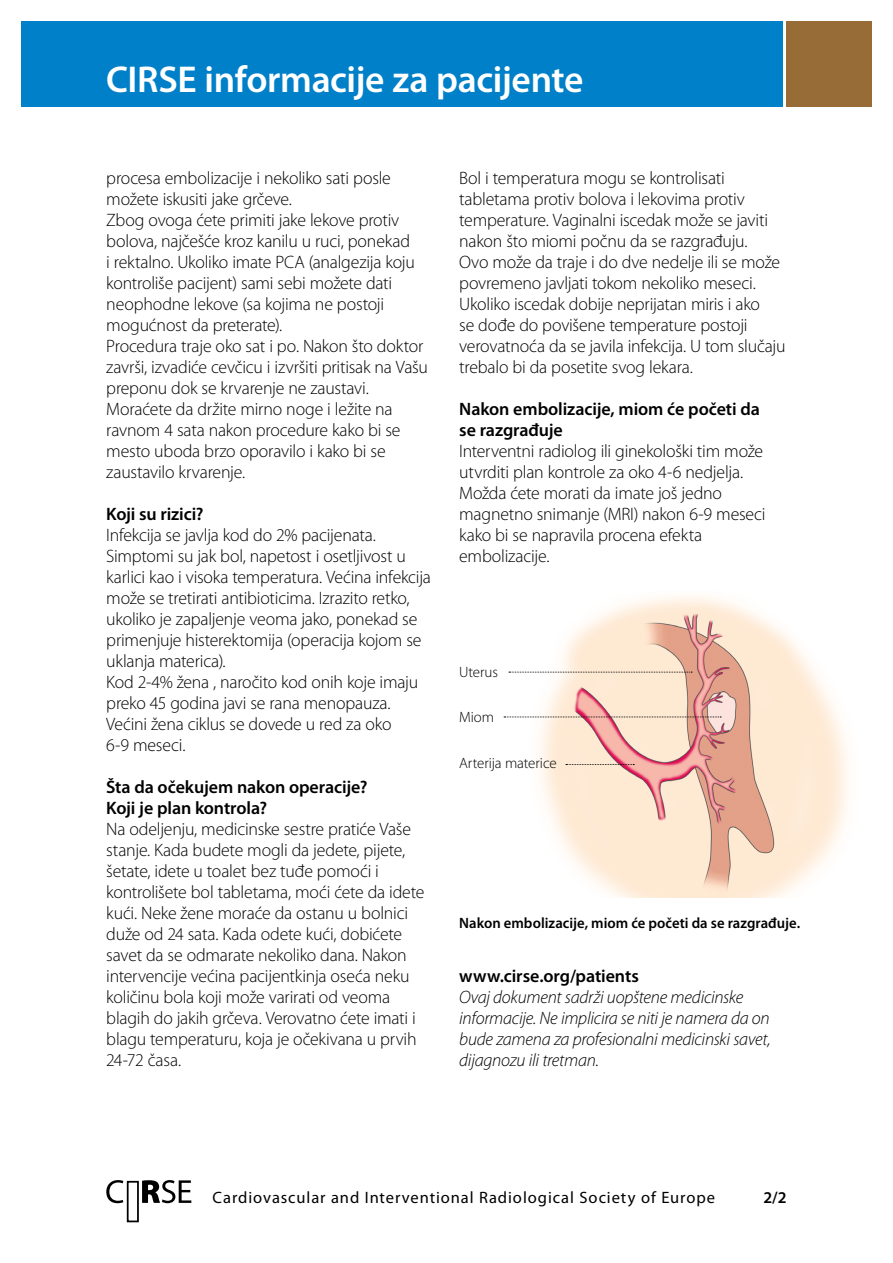
<style>
.page{position:relative;width:893px;height:1263px;background:#fff}
.page>*{position:absolute;margin:0;border:0;box-sizing:border-box;transform-origin:0 0}
.t1{font:600 37.5px "Myriad Pro";letter-spacing:-.01em;color:#fff}
.t2{font:300 18px/21px "Myriad Pro";letter-spacing:-.015em;color:#000}
.t3{font:italic 300 18px/21px "Myriad Pro";letter-spacing:-.015em;color:#000}
.t4{font:600 18px/21px "Myriad Pro";letter-spacing:-.005em;color:#000}
.t5{font:16.5px "Myriad Pro";letter-spacing:.055em;color:#000}
.t6{font:600 16.5px "Myriad Pro";color:#000}
.t7{font:600 15px "Myriad Pro";color:#000}
.t8{font:300 15px "Myriad Pro";letter-spacing:-.005em;color:#000}
</style>
<div class="page">
<div style="left:127px;top:1181px;width:12px;height:41px;background:#fff;border:2px solid #000"></div>
<svg style="left:106px;top:1180px;width:85px;height:23px"></svg>
<div style="left:21px;top:21px;width:761px;height:85px;background:#0080c8"></div>
<div style="left:787px;top:21px;width:85px;height:85px;background:#986c36"></div>
<img style="left:503px;top:596px;width:346px;height:301px">
<svg style="left:504px;top:717px;width:217px;height:1px"></svg>
<svg style="left:566px;top:764px;width:68px;height:1px"></svg>
<svg style="left:509px;top:672px;width:183px;height:1px"></svg>
<h1 class="t1" style="left:106px;top:59px;width:479px">CIRSE informacije za pacijente</h1>
<p class="t2" style="left:106px;top:167px;width:323px">procesa embolizacije i nekoliko sati posle možete iskusiti jake grčeve.<br>Zbog ovoga ćete primiti jake lekove protiv bolova, najčešće kroz kanilu u ruci, ponekad<br>i rektalno. Ukoliko imate PCA (analgezija koju kontroliše pacijent) sami sebi možete dati neophodne lekove (sa kojima ne postoji mogućnost da preterate).<br>Procedura traje oko sat i po. Nakon što doktor završi, izvadiće cevčicu i izvršiti pritisak na Vašu preponu dok se krvarenje ne zaustavi.<br>Moraćete da držite mirno noge i ležite na ravnom 4 sata nakon procedure kako bi se mesto uboda brzo oporavilo i kako bi se zaustavilo krvarenje.</p>
<p class="t4" style="left:106px;top:503px;width:99px">Koji su rizici?</p>
<p class="t2" style="left:106px;top:524px;width:326px">Infekcija se javlja kod do 2% pacijenata.<br>Simptomi su jak bol, napetost i osetljivost u karlici kao i visoka temperatura. Većina infekcija može se tretirati antibioticima. Izrazito retko, ukoliko je zapaljenje veoma jako, ponekad se primenjuje histerektomija (operacija kojom se uklanja materica).<br>Kod 2-4% žena , naročito kod onih koje imaju preko 45 godina javi se rana menopauza.<br>Većini žena ciklus se dovede u red za oko<br>6-9 meseci.</p>
<p class="t4" style="left:106px;top:776px;width:263px">Šta da očekujem nakon operacije?<br>Koji je plan kontrola?</p>
<p class="t2" style="left:106px;top:818px;width:320px">Na odeljenju, medicinske sestre pratiće Vaše stanje. Kada budete mogli da jedete, pijete, šetate, idete u toalet bez tuđe pomoći i kontrolišete bol tabletama, moći ćete da idete kući. Neke žene moraće da ostanu u bolnici duže od 24 sata. Kada odete kući, dobićete savet da se odmarate nekoliko dana. Nakon intervencije većina pacijentkinja oseća neku količinu bola koji može varirati od veoma blagih do jakih grčeva. Verovatno ćete imati i blagu temperaturu, koja je očekivana u prvih 24-72 časa.</p>
<p class="t2" style="left:459px;top:167px;width:328px">Bol i temperatura mogu se kontrolisati tabletama protiv bolova i lekovima protiv temperature. Vaginalni iscedak može se javiti nakon što miomi počnu da se razgrađuju.<br>Ovo može da traje i do dve nedelje ili se može povremeno javljati tokom nekoliko meseci.<br>Ukoliko iscedak dobije neprijatan miris i ako<br>se dođe do povišene temperature postoji verovatnoća da se javila infekcija. U tom slučaju trebalo bi da posetite svog lekara.</p>
<p class="t4" style="left:459px;top:398px;width:302px">Nakon embolizacije, miom će početi da se razgrađuje</p>
<p class="t2" style="left:459px;top:440px;width:308px">Interventni radiolog ili ginekološki tim može utvrditi plan kontrole za oko 4-6 nedjelja.<br>Možda ćete morati da imate još jedno magnetno snimanje (MRI) nakon 6-9 meseci kako bi se napravila procena efekta embolizacije.</p>
<p class="t8" style="left:459px;top:663px;width:40px">Uterus</p>
<p class="t8" style="left:459px;top:708px;width:36px">Miom</p>
<p class="t8" style="left:459px;top:755px;width:99px">Arterija materice</p>
<p class="t7" style="left:459px;top:914px;width:342px">Nakon embolizacije, miom će početi da se razgrađuje.</p>
<p class="t4" style="left:459px;top:965px;width:181px">www.cirse.org/patients</p>
<p class="t3" style="left:459px;top:987px;width:313px">Ovaj dokument sadrži uopštene medicinske informacije. Ne implicira se niti je namera da on bude zamena za profesionalni medicinski savet, dijagnozu ili tretman.</p>
<p class="t5" style="left:213px;top:1188px;width:504px">Cardiovascular and Interventional Radiological Society of Europe</p>
<p class="t6" style="left:763px;top:1188px;width:25px">2/2</p>
</div>
